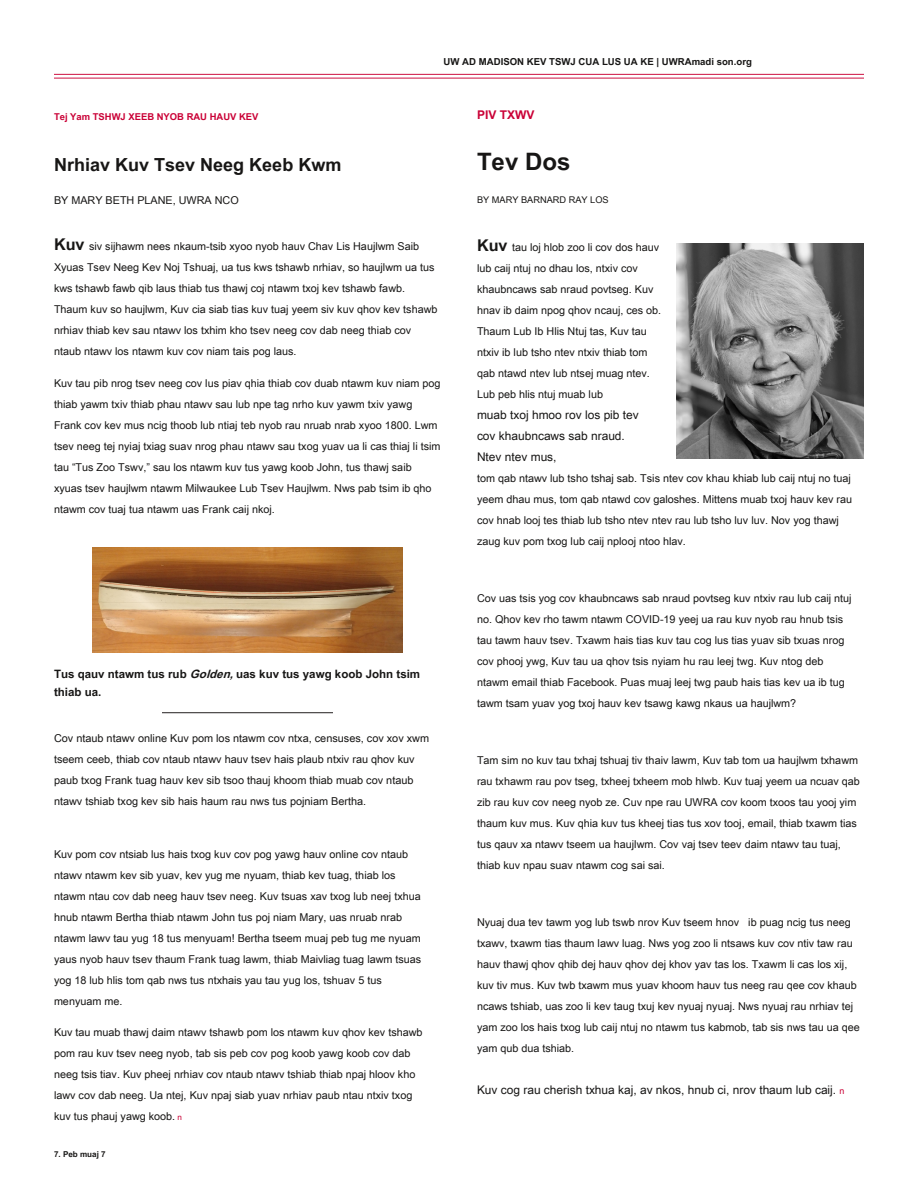
<style>
.page{position:relative;width:918px;height:1188px;background:#fff}
.page>*{position:absolute;margin:0;border:0;box-sizing:border-box;transform-origin:0 0}
.t1{font:700 24px "Arial Unicode MS";color:#171615}
.t2{font:700 18px "Arial Unicode MS";color:#171615}
.t3{font:12px/21px "Arial Unicode MS";color:#171615}
.t4{font:700 12px "Arial Unicode MS";color:#ca0036}
.t5{font:700 11.55px/18px "Arial Unicode MS";color:#171615}
.t6{font:10.95px/21px "Arial Unicode MS";color:#171615}
.t7{font:10.8px/21px "Arial Unicode MS";color:#171615}
.t8{font:700 9.6px "Arial Unicode MS";color:#171615}
.t9{font:700 9.45px "Arial Unicode MS";color:#ca0036}
.t10{font:9.15px "Arial Unicode MS";color:#171615}
.t11{font:700 8.1px "Arial Unicode MS";color:#171615}
.s1{font-weight:700;font-size:16.2px}
.s2{font-style:italic}
.s3{font-size:8.1px;color:#ca0036}
.s4{font-size:9px;color:#ca0036}
</style>
<div class="page">
<hr style="left:54px;top:74px;width:810px;height:1px;background:#cd1141">
<hr style="left:54px;top:78px;width:810px;height:1px;background:#cd1141">
<hr style="left:162px;top:712px;width:171px;height:1px;background:#231f20">
<img style="left:677px;top:243px;width:187px;height:216px">
<img style="left:93px;top:548px;width:309px;height:104px">
<p class="t8" style="left:444px;top:55px;width:310px">UW AD MADISON KEV TSWJ CUA LUS UA KE | UWRAmadi son.org</p>
<p class="t9" style="left:54px;top:110px;width:206px">Tej Yam TSHWJ XEEB NYOB RAU HAUV KEV</p>
<p class="t4" style="left:477px;top:106px;width:59px">PIV TXWV</p>
<h2 class="t2" style="left:54px;top:152px;width:289px">Nrhiav Kuv Tsev Neeg Keeb Kwm</h2>
<h1 class="t1" style="left:477px;top:144px;width:95px">Tev Dos</h1>
<p class="t7" style="left:54px;top:189px;width:186px">BY MARY BETH PLANE, UWRA NCO</p>
<p class="t10" style="left:477px;top:193px;width:133px">BY MARY BARNARD RAY LOS</p>
<p class="t7" style="left:54px;top:236px;width:385px"><span class="s1">Kuv</span> siv sijhawm nees nkaum-tsib xyoo nyob hauv Chav Lis Haujlwm Saib Xyuas Tsev Neeg Kev Noj Tshuaj, ua tus kws tshawb nrhiav, so haujlwm ua tus kws tshawb fawb qib laus thiab tus thawj coj ntawm txoj kev tshawb fawb.<br>Thaum kuv so haujlwm, Kuv cia siab tias kuv tuaj yeem siv kuv qhov kev tshawb nrhiav thiab kev sau ntawv los txhim kho tsev neeg cov dab neeg thiab cov ntaub ntawv los ntawm kuv cov niam tais pog laus.</p>
<p class="t7" style="left:54px;top:372px;width:388px">Kuv tau pib nrog tsev neeg cov lus piav qhia thiab cov duab ntawm kuv niam pog thiab yawm txiv thiab phau ntawv sau lub npe tag nrho kuv yawm txiv yawg Frank cov kev mus ncig thoob lub ntiaj teb nyob rau nruab nrab xyoo 1800. Lwm tsev neeg tej nyiaj txiag suav nrog phau ntawv sau txog yuav ua li cas thiaj li tsim tau “Tus Zoo Tswv,” sau los ntawm kuv tus yawg koob John, tus thawj saib xyuas tsev haujlwm ntawm Milwaukee Lub Tsev Haujlwm. Nws pab tsim ib qho ntawm cov tuaj tua ntawm uas Frank caij nkoj.</p>
<p class="t7" style="left:477px;top:236px;width:186px"><span class="s1">Kuv</span> tau loj hlob zoo li cov dos hauv lub caij ntuj no dhau los, ntxiv cov khaubncaws sab nraud povtseg. Kuv hnav ib daim npog qhov ncauj, ces ob.<br>Thaum Lub Ib Hlis Ntuj tas, Kuv tau ntxiv ib lub tsho ntev ntxiv thiab tom qab ntawd ntev lub ntsej muag ntev.<br>Lub peb hlis ntuj muab lub</p>
<p class="t3" style="left:477px;top:403px;width:163px">muab txoj hmoo rov los pib tev cov khaubncaws sab nraud.<br>Ntev ntev mus,</p>
<p class="t7" style="left:477px;top:467px;width:377px">tom qab ntawv lub tsho tshaj sab. Tsis ntev cov khau khiab lub caij ntuj no tuaj yeem dhau mus, tom qab ntawd cov galoshes. Mittens muab txoj hauv kev rau cov hnab looj tes thiab lub tsho ntev ntev rau lub tsho luv luv. Nov yog thawj zaug kuv pom txog lub caij nplooj ntoo hlav.</p>
<p class="t5" style="left:54px;top:664px;width:368px">Tus qauv ntawm tus rub <span class="s2">Golden,</span>uas kuv tus yawg koob John tsim thiab ua.</p>
<p class="t6" style="left:54px;top:727px;width:377px">Cov ntaub ntawv online Kuv pom los ntawm cov ntxa, censuses, cov xov xwm tseem ceeb, thiab cov ntaub ntawv hauv tsev hais plaub ntxiv rau qhov kuv paub txog Frank tuag hauv kev sib tsoo thauj khoom thiab muab cov ntaub ntawv tshiab txog kev sib hais haum rau nws tus pojniam Bertha.</p>
<p class="t7" style="left:54px;top:843px;width:369px">Kuv pom cov ntsiab lus hais txog kuv cov pog yawg hauv online cov ntaub ntawv ntawm kev sib yuav, kev yug me nyuam, thiab kev tuag, thiab los ntawm ntau cov dab neeg hauv tsev neeg. Kuv tsuas xav txog lub neej txhua hnub ntawm Bertha thiab ntawm John tus poj niam Mary, uas nruab nrab ntawm lawv tau yug 18 tus menyuam! Bertha tseem muaj peb tug me nyuam yaus nyob hauv tsev thaum Frank tuag lawm, thiab Maivliag tuag lawm tsuas yog 18 lub hlis tom qab nws tus ntxhais yau tau yug los, tshuav 5 tus menyuam me.</p>
<p class="t7" style="left:54px;top:1022px;width:370px">Kuv tau muab thawj daim ntawv tshawb pom los ntawm kuv qhov kev tshawb pom rau kuv tsev neeg nyob, tab sis peb cov pog koob yawg koob cov dab neeg tsis tiav. Kuv pheej nrhiav cov ntaub ntawv tshiab thiab npaj hloov kho lawv cov dab neeg. Ua ntej, Kuv npaj siab yuav nrhiav paub ntau ntxiv txog kuv tus phauj yawg koob. <span class="s3">n</span></p>
<p class="t11" style="left:54px;top:1148px;width:53px">7. Peb muaj 7</p>
<p class="t7" style="left:477px;top:587px;width:376px">Cov uas tsis yog cov khaubncaws sab nraud povtseg kuv ntxiv rau lub caij ntuj no. Qhov kev rho tawm ntawm COVID-19 yeej ua rau kuv nyob rau hnub tsis tau tawm hauv tsev. Txawm hais tias kuv tau cog lus tias yuav sib txuas nrog cov phooj ywg, Kuv tau ua qhov tsis nyiam hu rau leej twg. Kuv ntog deb ntawm email thiab Facebook. Puas muaj leej twg paub hais tias kev ua ib tug tawm tsam yuav yog txoj hauv kev tsawg kawg nkaus ua haujlwm?</p>
<p class="t7" style="left:477px;top:749px;width:384px">Tam sim no kuv tau txhaj tshuaj tiv thaiv lawm, Kuv tab tom ua haujlwm txhawm rau txhawm rau pov tseg, txheej txheem mob hlwb. Kuv tuaj yeem ua ncuav qab zib rau kuv cov neeg nyob ze. Cuv npe rau UWRA cov koom txoos tau yooj yim thaum kuv mus. Kuv qhia kuv tus kheej tias tus xov tooj, email, thiab txawm tias tus qauv xa ntawv tseem ua haujlwm. Cov vaj tsev teev daim ntawv tau tuaj, thiab kuv npau suav ntawm cog sai sai.</p>
<p class="t7" style="left:477px;top:911px;width:384px">Nyuaj dua tev tawm yog lub tswb nrov Kuv tseem hnov ib puag ncig tus neeg txawv, txawm tias thaum lawv luag. Nws yog zoo li ntsaws kuv cov ntiv taw rau hauv thawj qhov qhib dej hauv qhov dej khov yav tas los. Txawm li cas los xij, kuv tiv mus. Kuv twb txawm mus yuav khoom hauv tus neeg rau qee cov khaub ncaws tshiab, uas zoo li kev taug txuj kev nyuaj nyuaj. Nws nyuaj rau nrhiav tej yam zoo los hais txog lub caij ntuj no ntawm tus kabmob, tab sis nws tau ua qee yam qub dua tshiab.</p>
<p class="t3" style="left:477px;top:1078px;width:369px">Kuv cog rau cherish txhua kaj, av nkos, hnub ci, nrov thaum lub caij. <span class="s4">n</span></p>
</div>
